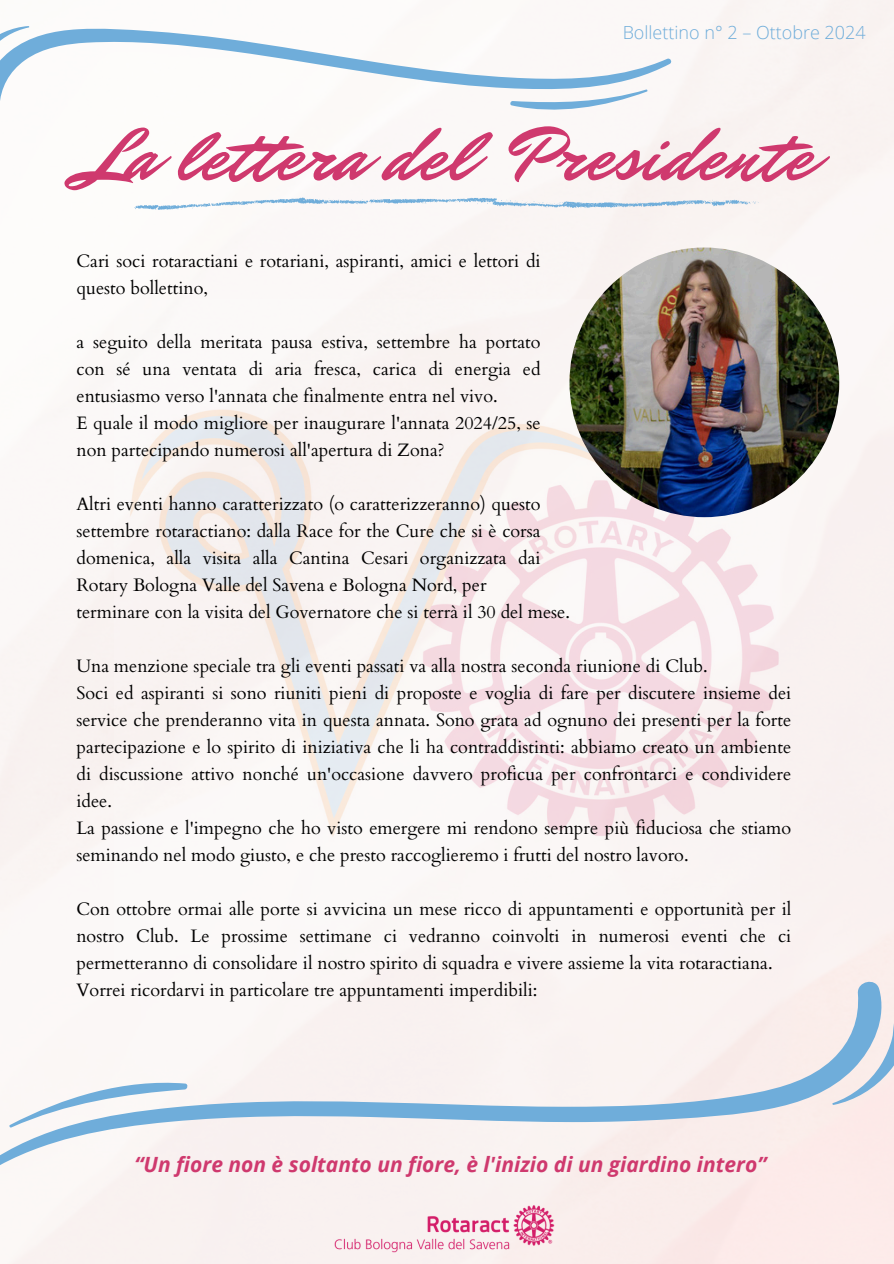
<style>
.page{position:relative;width:894px;height:1264px;background:#fff}
.page>*{position:absolute;margin:0;border:0;box-sizing:border-box;transform-origin:0 0}
.t1{font:76.5px "Mr Dafoe";color:#cf396e}
.t2{font:italic 700 21px "Open Sans";color:#cf396e}
.t3{font:18px/27px "Cardo";color:#000;text-align:justify}
.t4{font:300 18px "Open Sans";color:#6fadda}
</style>
<div class="page">
<div style="left:0;top:0;width:893px;height:1263px;background:#faf5f3"></div>
<img style="left:114px;top:299px;width:665px;height:665px">
<svg style="left:0;top:15px;width:673px;height:145px"></svg>
<svg style="left:508px;top:81px;width:140px;height:39px"></svg>
<svg style="left:0;top:22px;width:30px;height:73px"></svg>
<svg style="left:134px;top:197px;width:625px;height:14px"></svg>
<svg style="left:0;top:976px;width:893px;height:198px;fill:#faf2f0"></svg>
<svg style="left:6px;top:1074px;width:185px;height:54px"></svg>
<svg style="left:825px;top:1007px;width:68px;height:98px;background:#c5d3e3"></svg>
<img style="left:328px;top:1200px;width:237px;height:56px">
<img style="left:569px;top:247px;width:270px;height:270px;border-radius:50%">
<p class="t4" style="left:622px;top:20px;width:244px">Bollettino n° 2 – Ottobre 2024</p>
<p class="t1" style="left:81px;top:104px;width:733px">La let era del Presidente</p>
<p class="t3" style="left:76px;top:248px;width:465px">Cari soci rotaractiani e rotariani, aspiranti, amici e lettori di questo bollettino,</p>
<p class="t3" style="left:76px;top:329px;width:465px">a seguito della meritata pausa estiva, settembre ha portato con sé una ventata di aria fresca, carica di energia ed entusiasmo verso l'annata che finalmente entra nel vivo.</p>
<h1 class="t3" style="left:76px;top:410px;width:465px">E quale il modo migliore per inaugurare l'annata 2024/25, se non partecipando numerosi all'apertura di Zona?</h1>
<p class="t3" style="left:76px;top:491px;width:465px">Altri eventi hanno caratterizzato (o caratterizzeranno) questo settembre rotaractiano: dalla Race for the Cure che si è corsa domenica, alla visita alla Cantina Cesari organizzata dai Rotary Bologna Valle del Savena e Bologna Nord, per</p>
<p class="t3" style="left:76px;top:599px;width:495px">terminare con la visita del Governatore che si terrà il 30 del mese.</p>
<p class="t3" style="left:76px;top:653px;width:632px">Una menzione speciale tra gli eventi passati va alla nostra seconda riunione di Club.</p>
<p class="t3" style="left:76px;top:680px;width:716px">Soci ed aspiranti si sono riuniti pieni di proposte e voglia di fare per discutere insieme dei service che prenderanno vita in questa annata. Sono grata ad ognuno dei presenti per la forte partecipazione e lo spirito di iniziativa che li ha contraddistinti: abbiamo creato un ambiente di discussione attivo nonché un'occasione davvero proficua per confrontarci e condividere idee.</p>
<p class="t3" style="left:76px;top:815px;width:716px">La passione e l'impegno che ho visto emergere mi rendono sempre più fiduciosa che stiamo seminando nel modo giusto, e che presto raccoglieremo i frutti del nostro lavoro.</p>
<p class="t3" style="left:76px;top:896px;width:716px">Con ottobre ormai alle porte si avvicina un mese ricco di appuntamenti e opportunità per il nostro Club. Le prossime settimane ci vedranno coinvolti in numerosi eventi che ci permetteranno di consolidare il nostro spirito di squadra e vivere assieme la vita rotaractiana.</p>
<p class="t3" style="left:76px;top:977px;width:462px">Vorrei ricordarvi in particolare tre appuntamenti imperdibili:</p>
<p class="t2" style="left:134px;top:1149px;width:633px">“Un fiore non è soltanto un fiore, è l'inizio di un giardino intero”</p>
</div>
